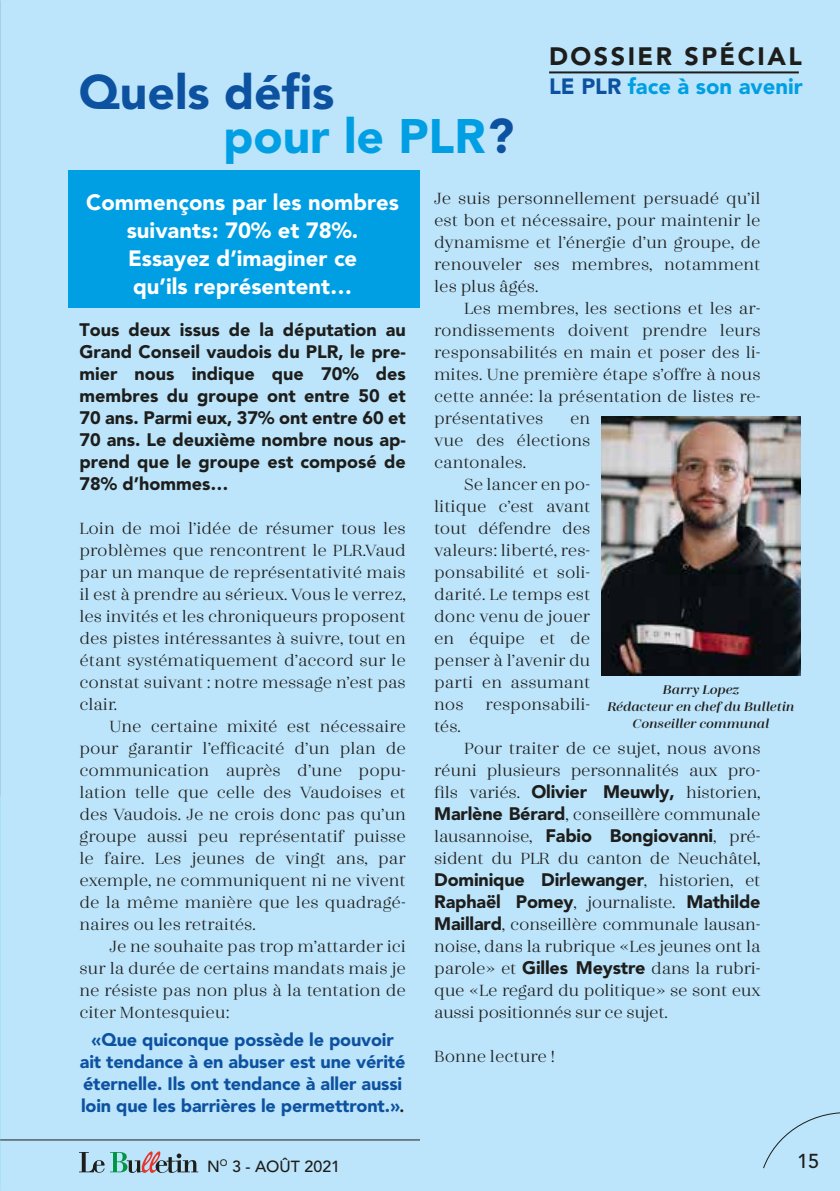
<style>
.page{position:relative;width:840px;height:1191px;background:#fff}
.page>*{position:absolute;margin:0;border:0;box-sizing:border-box;transform-origin:0 0}
.t1{font:800 48px "Avenir";color:#0d52a0}
.t2{font:800 48px "Avenir";color:#009fe3}
.t3{font:900 25px "Avenir";letter-spacing:.1em;color:#1d1d1b}
.t4{font:900 22px/28px "Avenir";color:#fff;text-align:center}
.t5{font:800 22px "Avenir";color:#009fe3}
.t6{font:500 20px "Avenir";color:#1d1d1b}
.t7{font:18px/22px "Zahrah";color:#1d1d1b;text-align:justify}
.t8{font:900 18px/22px "Avenir";color:#1d1d1b;text-align:justify}
.t9{font:900 18px/22px "Avenir";letter-spacing:-.01em;color:#0d52a0;text-align:center}
.t10{font:500 16px "Avenir";color:#1d1d1b}
.t11{font:italic 600 14px/16.8px "Zahrah";color:#1d1d1b;text-align:center}
.s1{color:#0d52a0}
.s2{font-family:"Zahrah";font-weight:700;color:#1d1d1b}
.s3{font-family:"Avenir";font-weight:900}
.s4{font-family:"Zahrah";font-weight:400}
</style>
<div class="page">
<div style="left:0;top:0;width:839px;height:1191px;background:#bce4fa"></div>
<svg style="left:763px;top:1112px;width:76px;height:57px"></svg>
<svg style="left:79px;top:1151px;width:119px;height:22px"></svg>
<hr style="left:0;top:1139px;width:420px;height:1px;background:#1d1d1b">
<div style="left:68px;top:170px;width:352px;height:137px;background:#009fe3"></div>
<hr style="left:549px;top:71px;width:249px;height:2px;background:#1d1d1b">
<img style="left:601px;top:416px;width:198px;height:260px">
<h2 class="t3" style="left:549px;top:41px;width:254px">DOSSIER SPÉCIAL</h2>
<h1 class="t1" style="left:79px;top:63px;width:257px">Quels défis</h1>
<p class="t5" style="left:549px;top:73px;width:255px"><span class="s1">LE PLR</span> face à son avenir</p>
<h1 class="t2" style="left:223px;top:107px;width:292px">pour le PLR<span class="s1">?</span></h1>
<p class="t4" style="left:86px;top:188px;width:314px">Commençons par les nombres suivants: 70% et 78%.<br>Essayez d’imaginer ce<br>qu’ils représentent…</p>
<p class="t8" style="left:79px;top:319px;width:328px">Tous deux issus de la députation au Grand Conseil vaudois du PLR, le pre&shy;mier nous indique que 70% des membres du groupe ont entre 50 et 70 ans. Parmi eux, 37% ont entre 60 et 70 ans. Le deuxième nombre nous ap&shy;prend que le groupe est composé de 78% d’hommes…</p>
<p class="t7" style="left:79px;top:517px;width:328px">Loin de moi l’idée de résumer tous les problèmes que rencontrent le PLR.Vaud par un manque de représentativité mais il est à prendre au sérieux. Vous le verrez, les invités et les chroniqueurs proposent des pistes intéressantes à suivre, tout en étant systématiquement d’accord sur le constat suivant : notre message n’est pas clair.</p>
<p class="t7" style="left:79px;top:715px;width:328px;text-indent:30px">Une certaine mixité est nécessaire pour garantir l’efficacité d’un plan de communication auprès d’une popu&shy;lation telle que celle des Vaudoises et des Vaudois. Je ne crois donc pas qu’un groupe aussi peu représentatif puisse le faire. Les jeunes de vingt ans, par exemple, ne communiquent ni ne vivent de la même manière que les quadragé&shy;naires ou les retraités.</p>
<p class="t7" style="left:79px;top:935px;width:328px;text-indent:30px">Je ne souhaite pas trop m’attarder ici sur la durée de certains mandats mais je ne résiste pas non plus à la tentation de citer Montesquieu:</p>
<p class="t9" style="left:80px;top:1028px;width:327px">«Que quiconque possède le pouvoir ait tendance à en abuser est une vérité éternelle. Ils ont tendance à aller aussi loin que les barrières le permettront.»<span class="s2">.</span></p>
<p class="t7" style="left:434px;top:187px;width:327px">Je suis personnellement persuadé qu’il est bon et nécessaire, pour maintenir le dynamisme et l’énergie d’un groupe, de renouveler ses membres, notamment les plus âgés.</p>
<p class="t7" style="left:434px;top:297px;width:328px;text-indent:30px">Les membres, les sections et les ar&shy;rondissements doivent prendre leurs responsabilités en main et poser des li&shy;mites. Une première étape s’offre à nous cette année: la présentation de listes re&shy;présentatives</p>
<p class="t7" style="left:434px;top:407px;width:157px;text-indent:136px">en vue des élections cantonales.</p>
<p class="t7" style="left:434px;top:473px;width:157px;text-indent:30px">Se lancer en po&shy;litique c’est avant tout défendre des valeurs: liberté, res&shy;ponsabilité et soli&shy;darité. Le temps est donc venu de jouer en équipe et de penser à l’avenir du parti en assumant nos responsabili&shy;tés.</p>
<p class="t7" style="left:434px;top:737px;width:328px;text-indent:30px">Pour traiter de ce sujet, nous avons réuni plusieurs personnalités aux pro&shy;fils variés. <span class="s3">Olivier Meuwly,</span> historien, <span class="s3">Marlène Bérard</span>, conseillère communale lausannoise, <span class="s3">Fabio Bongiovanni</span>, pré&shy;sident du PLR du canton de Neuchâtel,</p>
<p class="t8" style="left:434px;top:869px;width:327px">Dominique Dirlewanger<span class="s4">, historien, et<br></span>Raphaël Pomey<span class="s4">, journaliste.</span> Mathilde</p>
<p class="t7" style="left:434px;top:913px;width:327px"><span class="s3">Maillard</span>, conseillère communale lausan&shy;noise, dans la rubrique «Les jeunes ont la parole» et <span class="s3">Gilles Meystre</span> dans la rubri&shy;que «Le regard du politique» se sont eux aussi positionnés sur ce sujet.</p>
<p class="t7" style="left:434px;top:1045px;width:122px">Bonne lecture !</p>
<p class="t11" style="left:607px;top:681px;width:188px">Barry Lopez<br>Rédacteur en chef du Bulletin<br>Conseiller communal</p>
<p class="t10" style="left:207px;top:1156px;width:134px">N<sup>O</sup> 3 - AOÛT 2021</p>
<p class="t6" style="left:796px;top:1149px;width:24px">15</p>
</div>
